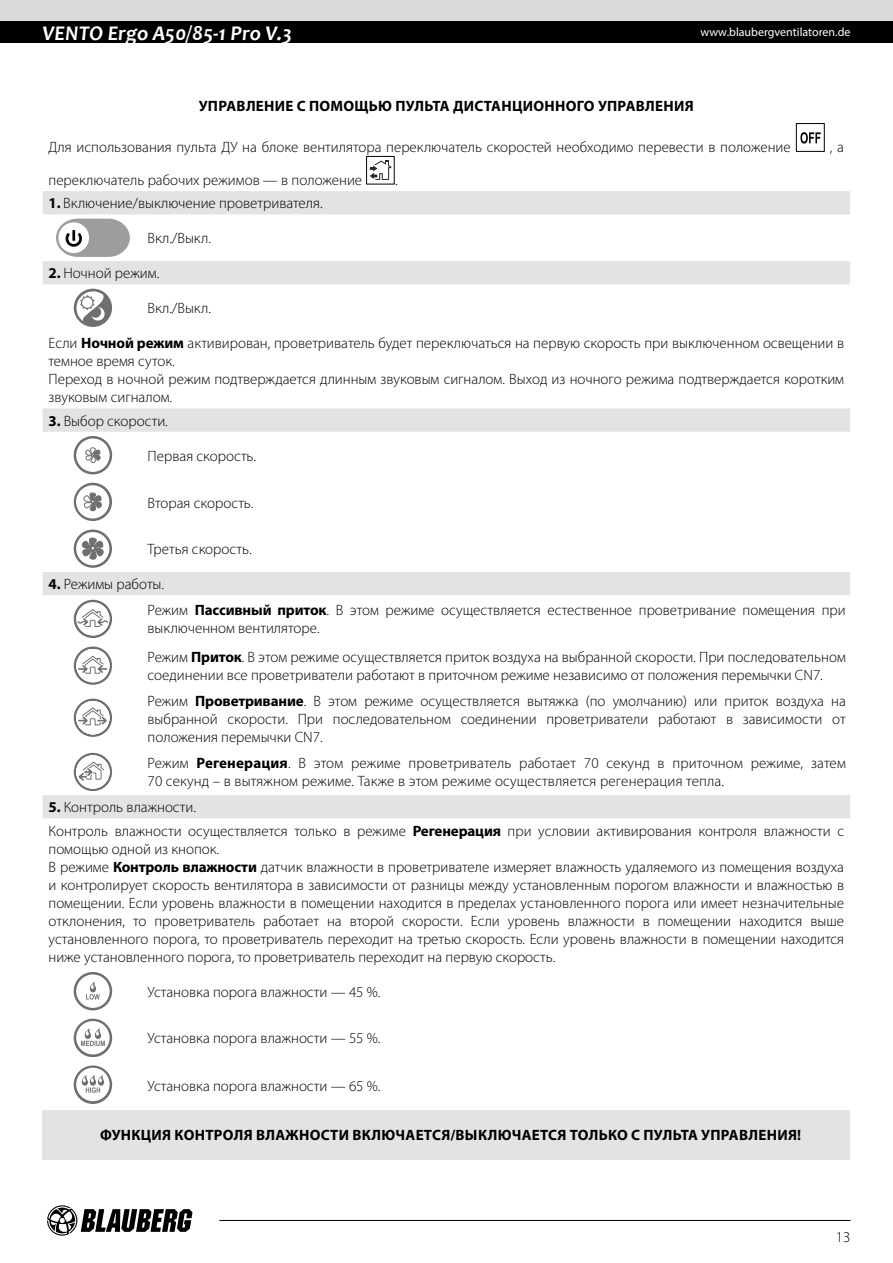
<style>
.page{position:relative;width:893px;height:1263px;background:#fff}
.page>*{position:absolute;margin:0;border:0;box-sizing:border-box;transform-origin:0 0}
.t1{font:italic 700 21px "Candara";color:#fff}
.t2{font:300 15px/18px "Myriad Pro";color:#000}
.t3{font:700 15px "Myriad Pro";letter-spacing:.02em;color:#000}
.t4{font:12px "Myriad Pro";color:#fff}
.s1{font-weight:700}
</style>
<div class="page">
<div style="left:0;top:0;width:893px;height:21px;background:#dadada"></div>
<div style="left:0;top:21px;width:893px;height:22px;background:#000"></div>
<svg style="left:47px;top:1205px;width:145px;height:30px"></svg>
<hr style="left:219px;top:1220px;width:631px;height:1px;background:#000">
<svg style="left:43px;top:191px;width:807px;height:627px"></svg>
<div style="left:43px;top:1110px;width:807px;height:49px;background:#e3e3e3"></div>
<div style="left:796px;top:123px;width:29px;height:29px;border:1px solid #000"></div>
<svg style="left:800px;top:132px;width:21px;height:12px"></svg>
<div style="left:366px;top:156px;width:29px;height:28px;border:1px solid #000"></div>
<svg style="left:367px;top:161px;width:24px;height:21px"></svg>
<svg style="left:56px;top:219px;width:74px;height:38px"></svg>
<div style="left:74px;top:289px;width:38px;height:38px;background:#706f6f;border-radius:50%"></div>
<svg style="left:74px;top:289px;width:33px;height:32px"></svg>
<div style="left:74px;top:436px;width:38px;height:38px;background:#706f6f;border-radius:50%"></div>
<div style="left:76px;top:438px;width:34px;height:34px;background:#fff;border-radius:50%"></div>
<svg style="left:85px;top:447px;width:16px;height:16px"></svg>
<svg style="left:74px;top:483px;width:38px;height:38px"></svg>
<div style="left:76px;top:485px;width:33px;height:33px;background:#fff;border-radius:50%"></div>
<svg style="left:83px;top:492px;width:19px;height:20px"></svg>
<svg style="left:74px;top:529px;width:38px;height:39px"></svg>
<div style="left:76px;top:532px;width:33px;height:33px;background:#fff;border-radius:50%"></div>
<svg style="left:81px;top:537px;width:24px;height:23px"></svg>
<svg style="left:74px;top:600px;width:38px;height:38px"></svg>
<div style="left:76px;top:602px;width:34px;height:33px;background:#fff;border-radius:50%"></div>
<svg style="left:75px;top:608px;width:35px;height:20px"></svg>
<svg style="left:74px;top:646px;width:38px;height:39px"></svg>
<div style="left:76px;top:649px;width:34px;height:33px;background:#fff;border-radius:50%"></div>
<svg style="left:75px;top:655px;width:35px;height:20px"></svg>
<svg style="left:74px;top:699px;width:38px;height:38px"></svg>
<div style="left:76px;top:701px;width:33px;height:33px;background:#fff;border-radius:50%"></div>
<svg style="left:75px;top:707px;width:35px;height:21px"></svg>
<div style="left:74px;top:753px;width:38px;height:38px;background:#706f6f;border-radius:50%"></div>
<div style="left:76px;top:755px;width:33px;height:33px;background:#9b9b9b;border-radius:50%"></div>
<div style="left:76px;top:755px;width:34px;height:34px;background:#fff;border-radius:50%"></div>
<svg style="left:75px;top:761px;width:35px;height:21px"></svg>
<div style="left:74px;top:972px;width:38px;height:38px;background:#706f6f;border-radius:50%"></div>
<div style="left:76px;top:974px;width:34px;height:34px;background:#fff;border-radius:50%"></div>
<svg style="left:86px;top:981px;width:14px;height:18px"></svg>
<svg style="left:74px;top:1019px;width:38px;height:38px"></svg>
<div style="left:76px;top:1021px;width:34px;height:33px;background:#fff;border-radius:50%"></div>
<svg style="left:81px;top:1028px;width:24px;height:18px"></svg>
<svg style="left:74px;top:1065px;width:38px;height:39px"></svg>
<div style="left:76px;top:1068px;width:34px;height:33px;background:#fff;border-radius:50%"></div>
<svg style="left:81px;top:1075px;width:23px;height:18px"></svg>
<h1 class="t1" style="left:43px;top:20px;width:251px">VENTO Ergo A50/85-1 Pro V.3</h1>
<p class="t4" style="left:700px;top:25px;width:152px">www.blaubergventilatoren.de</p>
<p class="t3" style="left:199px;top:96px;width:496px">УПРАВЛЕНИЕ С ПОМОЩЬЮ ПУЛЬТА ДИСТАНЦИОННОГО УПРАВЛЕНИЯ</p>
<p class="t2" style="left:49px;top:139px;width:744px">Для использования пульта ДУ на блоке вентилятора переключатель скоростей необходимо перевести в положение</p>
<p class="t2" style="left:830px;top:139px;width:16px">, а</p>
<p class="t2" style="left:49px;top:171px;width:315px">переключатель рабочих режимов — в положение</p>
<p class="t2" style="left:395px;top:171px;width:4px">.</p>
<p class="t2" style="left:49px;top:195px;width:276px"><span class="s1">1.</span> Включение/выключение проветривателя.</p>
<p class="t2" style="left:148px;top:230px;width:65px">Вкл./Выкл.</p>
<p class="t2" style="left:49px;top:265px;width:112px"><span class="s1">2.</span> Ночной режим.</p>
<p class="t2" style="left:148px;top:300px;width:65px">Вкл./Выкл.</p>
<p class="t2" style="left:49px;top:335px;width:797px">Если <span class="s1">Ночной режим</span> активирован, проветриватель будет переключаться на первую скорость при выключенном освещении в темное время суток.<br>Переход в ночной режим подтверждается длинным звуковым сигналом. Выход из ночного режима подтверждается коротким звуковым сигналом.</p>
<p class="t2" style="left:49px;top:412px;width:121px"><span class="s1">3.</span> Выбор скорости.</p>
<p class="t2" style="left:148px;top:447px;width:110px">Первая скорость.</p>
<p class="t2" style="left:148px;top:494px;width:107px">Вторая скорость.</p>
<p class="t2" style="left:148px;top:540px;width:106px">Третья скорость.</p>
<p class="t2" style="left:148px;top:572px;width:700px;line-height:26px;text-indent:-99px"><span class="s1">4.</span> Режимы работы.<br>Режим <span class="s1">Пассивный приток</span>. В этом режиме осуществляется естественное проветривание помещения при</p>
<p class="t2" style="left:148px;top:614px;width:700px;line-height:28.8px">выключенном вентиляторе.<br>Режим <span class="s1">Приток</span>. В этом режиме осуществляется приток воздуха на выбранной скорости. При последовательном</p>
<p class="t2" style="left:148px;top:662px;width:700px;line-height:26.1px">соединении все проветриватели работают в приточном режиме независимо от положения перемычки CN7.<br>Режим <span class="s1">Проветривание</span>. В этом режиме осуществляется вытяжка (по умолчанию) или приток воздуха на</p>
<p class="t2" style="left:148px;top:710px;width:700px">выбранной скорости. При последовательном соединении проветриватели работают в зависимости от положения перемычки CN7.</p>
<p class="t2" style="left:148px;top:755px;width:700px">Режим <span class="s1">Регенерация</span>. В этом режиме проветриватель работает 70 секунд в приточном режиме, затем<br>70 секунд – в вытяжном режиме. Также в этом режиме осуществляется регенерация тепла.</p>
<p class="t2" style="left:49px;top:796px;width:797px;line-height:23.2px"><span class="s1">5.</span> Контроль влажности.<br>Контроль влажности осуществляется только в режиме <span class="s1">Регенерация</span> при условии активирования контроля влажности с</p>
<p class="t2" style="left:49px;top:840px;width:797px">помощью одной из кнопок.<br>В режиме <span class="s1">Контроль влажности</span> датчик влажности в проветривателе измеряет влажность удаляемого из помещения воздуха и контролирует скорость вентилятора в зависимости от разницы между установленным порогом влажности и влажностью в помещении. Если уровень влажности в помещении находится в пределах установленного порога или имеет незначительные отклонения, то проветриватель работает на второй скорости. Если уровень влажности в помещении находится выше установленного порога, то проветриватель переходит на третью скорость. Если уровень влажности в помещении находится ниже установленного порога, то проветриватель переходит на первую скорость.</p>
<p class="t2" style="left:148px;top:983px;width:234px">Установка порога влажности — 45 %.</p>
<p class="t2" style="left:148px;top:1030px;width:234px">Установка порога влажности — 55 %.</p>
<p class="t2" style="left:148px;top:1077px;width:234px">Установка порога влажности — 65 %.</p>
<p class="t3" style="left:100px;top:1125px;width:703px">ФУНКЦИЯ КОНТРОЛЯ ВЛАЖНОСТИ ВКЛЮЧАЕТСЯ/ВЫКЛЮЧАЕТСЯ ТОЛЬКО С ПУЛЬТА УПРАВЛЕНИЯ!</p>
<p class="t2" style="left:836px;top:1228px;width:16px">13</p>
</div>
